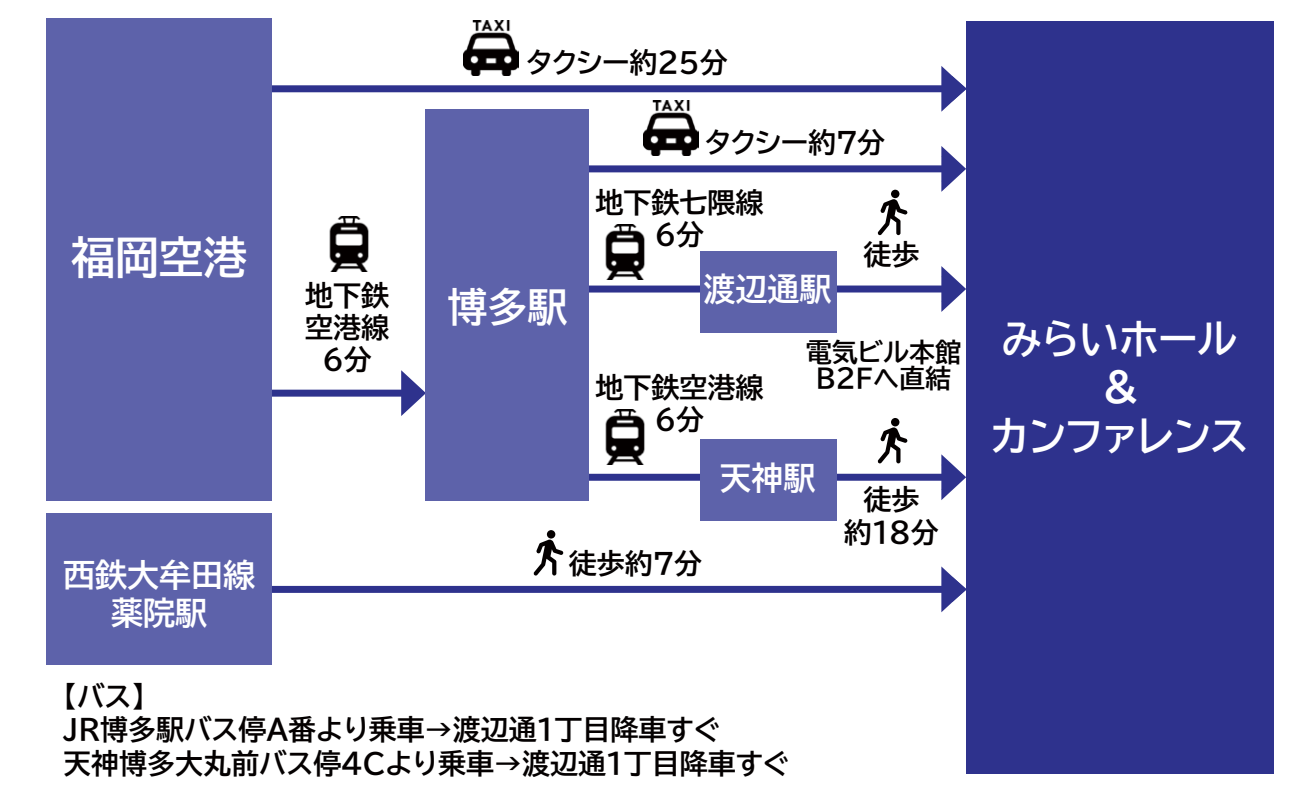
<style>
.page{position:relative;width:1308px;height:806px;background:#fff}
.page>*{position:absolute;margin:0;border:0;box-sizing:border-box;transform-origin:0 0}
.t1{font:44px "BIZ UDP Gothic Bold";color:#fff}
.t2{font:40px/48px "BIZ UDP Gothic Bold";color:#fff;text-align:center}
.t3{font:32px/38.4px "BIZ UDP Gothic Bold";color:#fff;text-align:center}
.t4{font:28px/32px "BIZ UDP Gothic Bold";color:#040000;text-align:center}
.t5{font:26px/26px "BIZ UDP Gothic Bold";color:#040000;text-align:center}
</style>
<div class="page">
<svg style="left:272px;top:370px;width:154px;height:46px"></svg>
<div style="left:700px;top:439px;width:137px;height:81px;background:#5d62aa"></div>
<img style="left:605px;top:409px;width:40px;height:18px">
<div style="left:891px;top:417px;width:8px;height:9px;background:#040000;border-radius:50%"></div>
<svg style="left:589px;top:427px;width:377px;height:73px"></svg>
<svg style="left:589px;top:266px;width:377px;height:46px"></svg>
<svg style="left:589px;top:146px;width:377px;height:46px"></svg>
<div style="left:46px;top:513px;width:226px;height:151px;background:#5d62aa"></div>
<div style="left:700px;top:251px;width:137px;height:81px;background:#5d62aa"></div>
<svg style="left:272px;top:66px;width:694px;height:46px"></svg>
<div style="left:426px;top:109px;width:163px;height:391px;background:#5d62aa"></div>
<div style="left:46px;top:19px;width:226px;height:481px;background:#5d62aa"></div>
<div style="left:966px;top:22px;width:308px;height:751px;background:#2e328d"></div>
<img style="left:644px;top:101px;width:54px;height:54px">
<img style="left:464px;top:21px;width:54px;height:54px">
<img style="left:598px;top:225px;width:54px;height:54px">
<img style="left:329px;top:217px;width:40px;height:54px">
<svg style="left:547px;top:529px;width:8px;height:9px"></svg>
<svg style="left:272px;top:539px;width:694px;height:73px"></svg>
<div style="left:891px;top:189px;width:8px;height:9px;background:#040000;border-radius:50%"></div>
<svg style="left:877px;top:199px;width:30px;height:36px"></svg>
<p class="t4" style="left:527px;top:47px;width:203px">タクシー約25分</p>
<h1 class="t1" style="left:71px;top:235px;width:177px">福岡空港</h1>
<p class="t4" style="left:305px;top:279px;width:85px">地下鉄空港線<br>6分</p>
<p class="t3" style="left:63px;top:555px;width:193px">西鉄大牟田線薬院駅</p>
<p class="t4" style="left:705px;top:127px;width:181px">タクシー約7分</p>
<h2 class="t2" style="left:447px;top:282px;width:122px">博多駅</h2>
<p class="t4" style="left:595px;top:186px;width:169px">地下鉄七隈線<br>6分</p>
<p class="t3" style="left:703px;top:270px;width:129px">渡辺通駅</p>
<p class="t4" style="left:863px;top:239px;width:57px">徒歩</p>
<p class="t4" style="left:595px;top:370px;width:169px">地下鉄空港線<br>6分</p>
<p class="t5" style="left:806px;top:338px;width:157px">電気ビル本館<br>Ｂ２Ｆへ直結</p>
<p class="t3" style="left:719px;top:458px;width:97px">天神駅</p>
<p class="t4" style="left:844px;top:482px;width:96px;line-height:33.6px">徒歩約18分</p>
<p class="t4" style="left:569px;top:547px;width:135px">徒歩約7分</p>
<p class="t4" style="left:63px;top:679px;width:728px;line-height:33.6px;text-align:left">【バス】<br>JR博多駅バス停A番より乗車→渡辺通１丁目降車すぐ<br>天神博多大丸前バス停4Cより乗車→渡辺通１丁目降車すぐ</p>
<h2 class="t2" style="left:990px;top:315px;width:259px">みらいホール＆<br>カンファレンス</h2>
</div>
